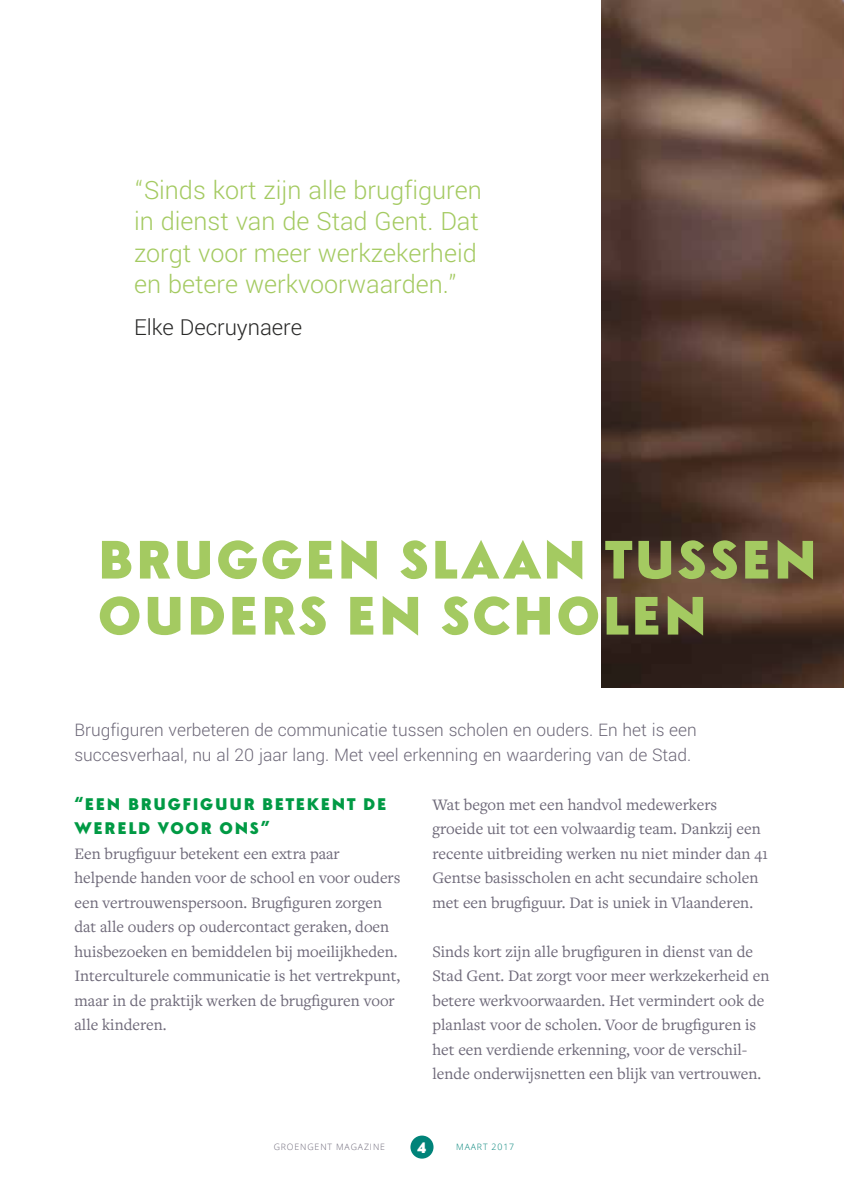
<style>
.page{position:relative;width:844px;height:1191px;background:#fff}
.page>*{position:absolute;margin:0;border:0;box-sizing:border-box;transform-origin:0 0}
.t1{font:900 56px/56px "Simplo";letter-spacing:.05em;color:#a4ca61}
.t2{font:300 28px/31.5px "Yantramanav";color:#a4ca61}
.t3{font:300 24.5px "Yantramanav";color:#282827}
.t4{font:300 19.25px/24.5px "Yantramanav";color:#6d6878}
.t5{font:900 17.5px/24.5px "Simplo";letter-spacing:.1em;color:#009a44}
.t6{font:16.62px/24.5px "Freight Text Pro";color:#6d6878}
.t7{font:900 15.75px "Simplo";color:#fff}
.t8{font:300 8.75px "Open Sans";letter-spacing:.1em;color:#6d6878}
.t9{font:300 8.75px "Open Sans";letter-spacing:.1em;color:#008379}
</style>
<div class="page">
<div style="left:410px;top:1135px;width:23px;height:23px;background:#008379;border-radius:50%"></div>
<img style="left:601px;top:0;width:242px;height:687px">
<h2 class="t2" style="left:134px;top:174px;width:349px">“Sinds kort zijn alle brugfiguren in dienst van de Stad Gent. Dat zorgt voor meer werkzekerheid en betere werkvoorwaarden.”</h2>
<h3 class="t3" style="left:134px;top:313px;width:169px">Elke Decruynaere</h3>
<h1 class="t1" style="left:98px;top:532px;width:720px">BRUGGEN SLAAN TUSSEN<br>OUDERS EN SCHOLEN</h1>
<p class="t4" style="left:74px;top:718px;width:623px">Brugfiguren verbeteren de communicatie tussen scholen en ouders. En het is een succesverhaal, nu al 20 jaar lang. Met veel erkenning en waardering van de Stad.</p>
<p class="t5" style="left:74px;top:791px;width:313px">“EEN BRUGFIGUUR BETEKENT DE<br>WERELD VOOR ONS”</p>
<p class="t6" style="left:74px;top:840px;width:327px">Een brugfiguur betekent een extra paar helpende handen voor de school en voor ouders een vertrouwenspersoon. Brugfiguren zorgen dat alle ouders op oudercontact geraken, doen huisbezoeken en bemiddelen bij moeilijkheden.<br>Interculturele communicatie is het vertrekpunt, maar in de praktijk werken de brugfiguren voor alle kinderen.</p>
<p class="t6" style="left:432px;top:791px;width:337px">Wat begon met een handvol medewerkers groeide uit tot een volwaardig team. Dankzij een recente uitbreiding werken nu niet minder dan 41<br>Gentse basisscholen en acht secundaire scholen met een brugfiguur. Dat is uniek in Vlaanderen.</p>
<p class="t6" style="left:432px;top:938px;width:338px">Sinds kort zijn alle brugfiguren in dienst van de Stad Gent. Dat zorgt voor meer werkzekerheid en betere werkvoorwaarden. Het vermindert ook de planlast voor de scholen. Voor de brugfiguren is het een verdiende erkenning, voor de verschil&shy;lende onderwijsnetten een blijk van vertrouwen.</p>
<p class="t8" style="left:273px;top:1140px;width:113px">GROENGENT MAGAZINE</p>
<p class="t7" style="left:417px;top:1138px;width:10px">4</p>
<p class="t9" style="left:456px;top:1140px;width:59px">MAART 2017</p>
</div>
